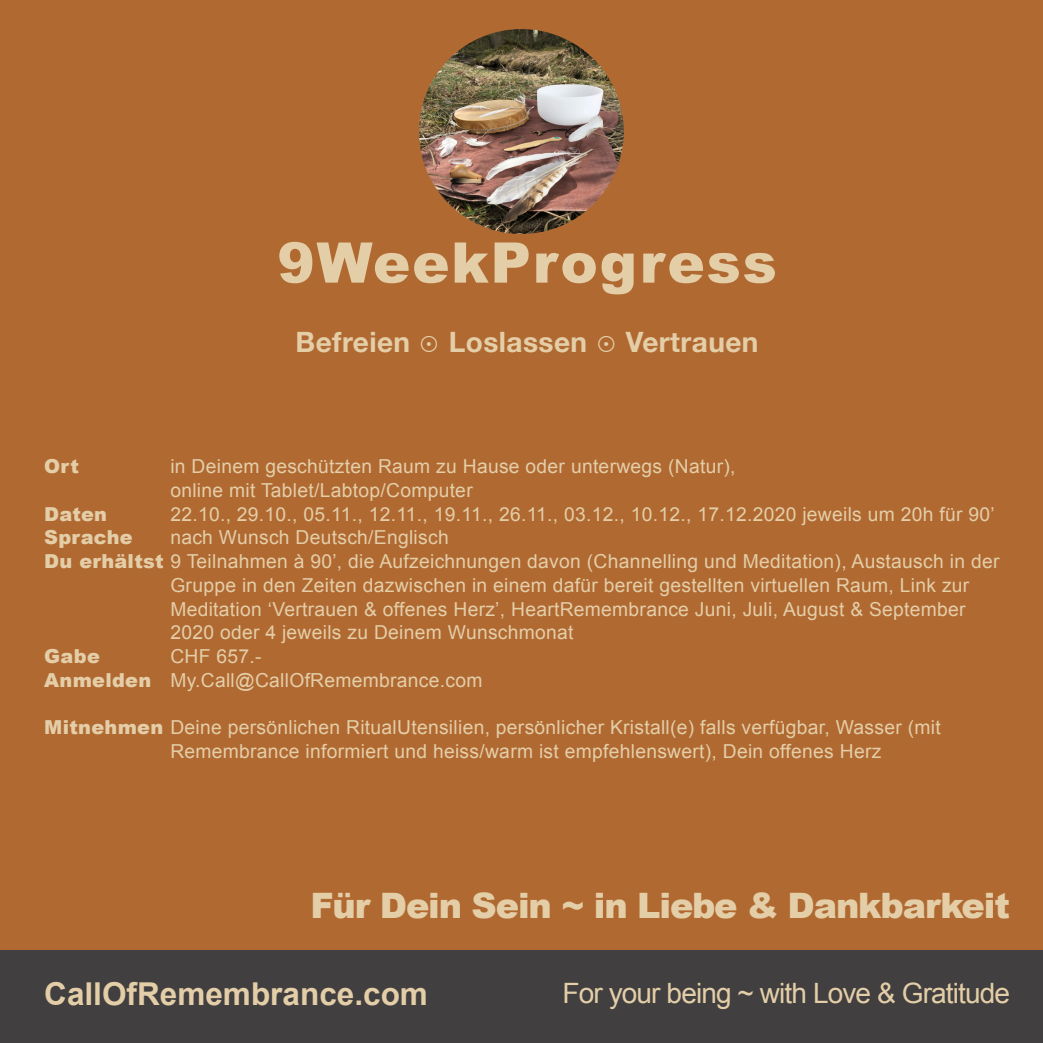
<style>
.page{position:relative;width:1043px;height:1043px;background:#fff}
.page>*{position:absolute;margin:0;border:0;box-sizing:border-box;transform-origin:0 0}
.t1{font:900 56px "Arial";letter-spacing:.03em;color:#e3cea8}
.t2{font:900 35px "Arial";letter-spacing:-.03em;color:#e3cea8}
.t3{font:700 31.5px "Arial";color:#e3cea8}
.t4{font:28px "Arial";letter-spacing:-.03em;color:#e3cea8}
.t5{font:700 28px "Helvetica Neue";letter-spacing:.015em;color:#e3cea8}
.t6{font:19.25px/23.8px "Arial";letter-spacing:.015em;color:#e3cea8}
.t7{font:900 19.25px "Arial";letter-spacing:.015em;color:#e3cea8}
.s1{font-weight:900}
</style>
<div class="page">
<div style="left:0;top:0;width:1042px;height:1042px;background:#413f3f"></div>
<div style="left:0;top:0;width:1042px;height:949px;background:#b16932"></div>
<img style="left:418px;top:29px;width:205px;height:205px;border-radius:50%">
<h1 class="t1" style="left:277px;top:242px;width:501px">9WeekProgress</h1>
<h3 class="t5" style="left:295px;top:324px;width:464px">Befreien ☉ Loslassen ☉ Vertrauen</h3>
<p class="t7" style="left:44px;top:459px;width:36px">Ort</p>
<p class="t6" style="left:170px;top:456px;width:566px">in Deinem geschützten Raum zu Hause oder unterwegs (Natur), online mit Tablet/Labtop/Computer</p>
<p class="t7" style="left:44px;top:506px;width:64px">Daten</p>
<p class="t6" style="left:170px;top:503px;width:825px">22.10., 29.10., 05.11., 12.11., 19.11., 26.11., 03.12., 10.12., 17.12.2020 jeweils um 20h für 90’</p>
<p class="t7" style="left:44px;top:530px;width:90px">Sprache</p>
<p class="t6" style="left:170px;top:527px;width:280px">nach Wunsch Deutsch/Englisch</p>
<p class="t6" style="left:44px;top:551px;width:956px"><span class="s1">Du erhältst</span> 9 Teilnahmen à 90’, die Aufzeichnungen davon (Channelling und Meditation), Austausch in der</p>
<p class="t6" style="left:170px;top:574px;width:800px">Gruppe in den Zeiten dazwischen in einem dafür bereit gestellten virtuellen Raum, Link zur</p>
<p class="t6" style="left:170px;top:598px;width:796px">Meditation ‘Vertrauen &amp; offenes Herz’, HeartRemembrance Juni, Juli, August &amp; September</p>
<p class="t6" style="left:170px;top:622px;width:404px">2020 oder 4 jeweils zu Deinem Wunschmonat</p>
<p class="t7" style="left:44px;top:649px;width:57px">Gabe</p>
<p class="t6" style="left:44px;top:646px;width:439px;text-indent:126px">CHF 657.-<br><span class="s1">Anmelden</span> My.Call@CallOfRemembrance.com</p>
<p class="t6" style="left:170px;top:717px;width:771px;text-indent:-126px"><span class="s1">Mitnehmen</span> Deine persönlichen RitualUtensilien, persönlicher Kristall(e) falls verfügbar, Wasser (mit<br>Remembrance informiert und heiss/warm ist empfehlenswert), Dein offenes Herz</p>
<h2 class="t2" style="left:310px;top:892px;width:700px">Für Dein Sein ~ in Liebe &amp; Dankbarkeit</h2>
<h3 class="t3" style="left:44px;top:981px;width:385px">CallOfRemembrance.com</h3>
<h3 class="t4" style="left:562px;top:981px;width:449px">For your being ~ with Love &amp; Gratitude</h3>
</div>
